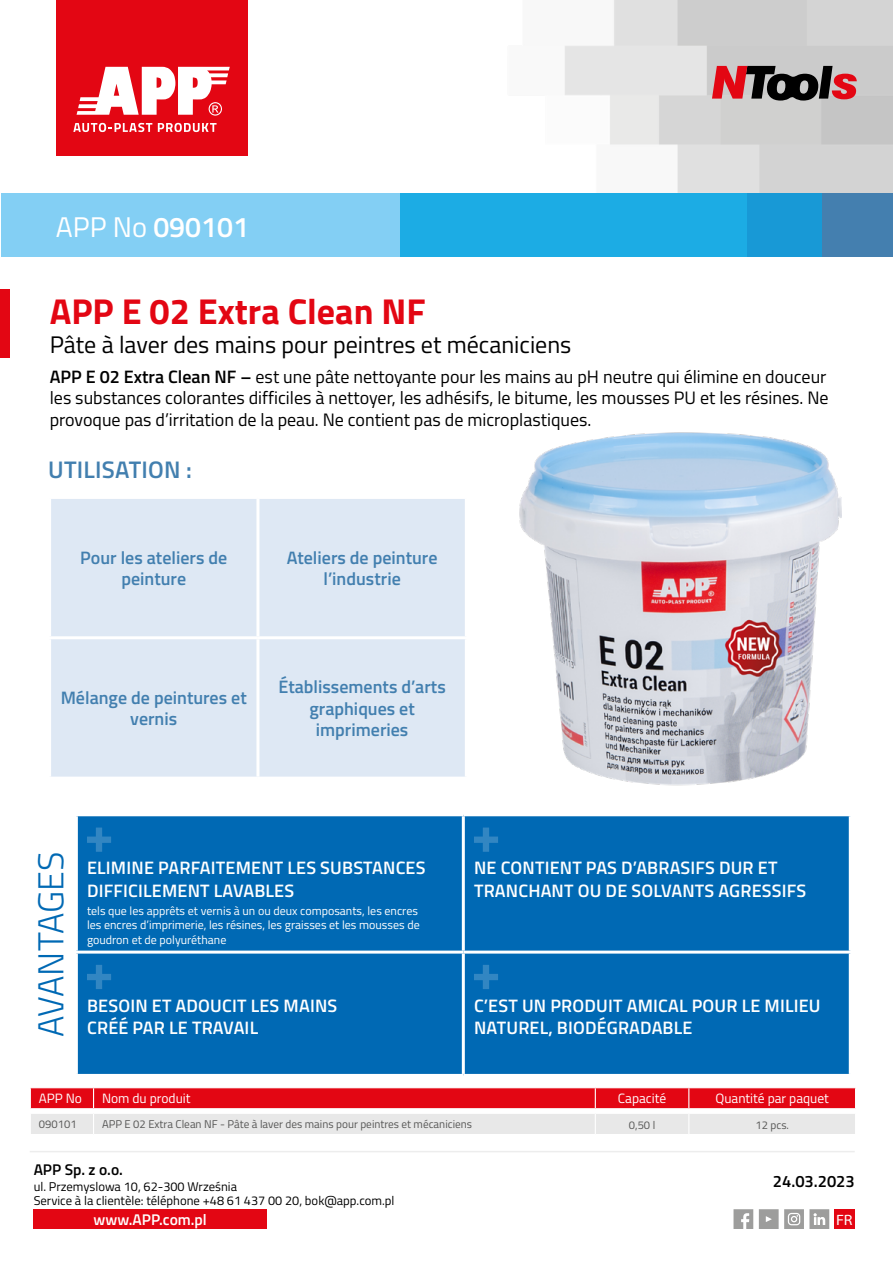
<style>
.page{position:relative;width:893px;height:1263px;background:#fff}
.page>*{position:absolute;margin:0;border:0;box-sizing:border-box;transform-origin:0 0}
.t1{font:700 36px "Titillium";color:#e30613}
.t2{font:300 36px "Titillium";letter-spacing:-.01em;color:#0069b4}
.t3{font:600 28.5px "Titillium";color:#fff}
.t4{font:24px "Titillium";color:#000}
.t5{font:600 24px "Titillium";letter-spacing:.01em;color:#427faf}
.t6{font:18px/21.6px "Titillium";color:#000;text-align:justify}
.t7{font:600 18px/22.5px "Titillium";letter-spacing:.01em;color:#fff}
.t8{font:600 18px/21.6px "Titillium";color:#427faf;text-align:center}
.t9{font:600 16.5px "Titillium";color:#000}
.t10{font:600 15.45px "Titillium";color:#fff}
.t11{font:600 15.45px "Titillium";color:#000}
.t12{font:semi-expanded 15px "Myriad Pro";color:#fff}
.t13{font:13.5px "Titillium";color:#fff}
.t14{font:12.75px/14.1px "Titillium";color:#000}
.t15{font:12px/14.4px "Titillium";color:#fff}
.t16{font:11.25px "Titillium";color:#575756}
.s1{font-weight:400}
.s2{font-weight:600}
</style>
<div class="page">
<img style="left:287px;top:0;width:606px;height:194px">
<svg style="left:733px;top:1209px;width:20px;height:20px"></svg>
<svg style="left:759px;top:1209px;width:70px;height:20px"></svg>
<div style="left:34px;top:1209px;width:233px;height:20px;background:#e30613"></div>
<div style="left:834px;top:1209px;width:21px;height:20px;background:#e30613"></div>
<hr style="left:30px;top:1151px;width:825px;height:1px;background:#ededed">
<div style="left:56px;top:0;width:191px;height:156px;background:#e30613"></div>
<svg style="left:73px;top:123px;width:79px;height:9px"></svg>
<svg style="left:158px;top:123px;width:59px;height:9px"></svg>
<svg style="left:77px;top:67px;width:153px;height:49px"></svg>
<div style="left:728px;top:194px;width:97px;height:63px;background:#1899d6"></div>
<div style="left:399px;top:194px;width:348px;height:63px;background:#1cace4"></div>
<div style="left:1px;top:194px;width:399px;height:63px;background:#83cff4"></div>
<div style="left:823px;top:194px;width:70px;height:63px;background:#447faf"></div>
<div style="left:0;top:289px;width:10px;height:69px;background:#e30613"></div>
<div style="left:78px;top:816px;width:771px;height:258px;background:#0069b4"></div>
<hr style="left:462px;top:816px;width:3px;height:134px;background:#fff">
<hr style="left:75px;top:950px;width:388px;height:3px;background:#fff">
<hr style="left:463px;top:950px;width:389px;height:3px;background:#fff">
<hr style="left:462px;top:953px;width:3px;height:121px;background:#fff">
<svg style="left:87px;top:827px;width:24px;height:25px"></svg>
<svg style="left:474px;top:827px;width:24px;height:25px"></svg>
<svg style="left:87px;top:965px;width:24px;height:24px"></svg>
<svg style="left:474px;top:965px;width:24px;height:24px"></svg>
<svg style="left:712px;top:66px;width:145px;height:35px;background:#895558"></svg>
<svg style="left:30px;top:1088px;width:826px;height:46px;background:#e88a8f"></svg>
<img style="left:519px;top:432px;width:322px;height:354px">
<div style="left:51px;top:499px;width:414px;height:278px;background:#dee8f4"></div>
<hr style="left:256px;top:499px;width:3px;height:137px;background:#fff">
<hr style="left:48px;top:636px;width:210px;height:3px;background:#fff">
<hr style="left:258px;top:636px;width:210px;height:3px;background:#fff">
<hr style="left:256px;top:639px;width:3px;height:138px;background:#fff">
<h2 class="t3" style="left:56px;top:206px;width:195px"><span class="s1">APP No</span> 090101</h2>
<h1 class="t1" style="left:50px;top:284px;width:377px">APP E 02 Extra Clean NF</h1>
<h3 class="t4" style="left:50px;top:327px;width:523px">Pâte à laver des mains pour peintres et mécaniciens</h3>
<p class="t6" style="left:50px;top:365px;width:780px"><span class="s2">APP E 02 Extra Clean NF –</span> est une pâte nettoyante pour les mains au pH neutre qui élimine en douceur les substances colorantes difficiles à nettoyer, les adhésifs, le bitume, les mousses PU et les résines. Ne provoque pas d’irritation de la peau. Ne contient pas de microplastiques.</p>
<h3 class="t5" style="left:48px;top:452px;width:145px">UTILISATION :</h3>
<p class="t8" style="left:80px;top:545px;width:149px">Pour les ateliers de peinture</p>
<p class="t8" style="left:287px;top:545px;width:152px">Ateliers de peinture l’industrie</p>
<p class="t8" style="left:61px;top:686px;width:187px">Mélange de peintures et vernis</p>
<p class="t8" style="left:278px;top:675px;width:169px">Établissements d’arts graphiques et imprimeries</p>
<h1 class="t2" style="left:25px;top:1037px;width:187px;rotate:-90deg">AVANTAGES</h1>
<p class="t7" style="left:87px;top:856px;width:340px">ELIMINE PARFAITEMENT LES SUBSTANCES<br>DIFFICILEMENT LAVABLES</p>
<p class="t7" style="left:474px;top:856px;width:334px">NE CONTIENT PAS D’ABRASIFS DUR ET<br>TRANCHANT OU DE SOLVANTS AGRESSIFS</p>
<p class="t15" style="left:87px;top:903px;width:334px">tels que les apprêts et vernis à un ou deux composants, les encres les encres d’imprimerie, les résines, les graisses et les mousses de goudron et de polyuréthane</p>
<p class="t7" style="left:87px;top:993px;width:252px">BESOIN ET ADOUCIT LES MAINS<br>CRÉÉ PAR LE TRAVAIL</p>
<p class="t7" style="left:474px;top:993px;width:348px">C’EST UN PRODUIT AMICAL POUR LE MILIEU<br>NATUREL, BIODÉGRADABLE</p>
<p class="t13" style="left:39px;top:1089px;width:45px">APP No</p>
<p class="t13" style="left:102px;top:1089px;width:90px">Nom du produit</p>
<p class="t13" style="left:618px;top:1089px;width:50px">Capacité</p>
<p class="t13" style="left:715px;top:1089px;width:115px">Quantité par paquet</p>
<p class="t16" style="left:39px;top:1116px;width:39px">090101</p>
<p class="t16" style="left:102px;top:1116px;width:372px">APP E 02 Extra Clean NF - Pâte à laver des mains pour peintres et mécaniciens</p>
<p class="t16" style="left:629px;top:1117px;width:28px">0,50 l</p>
<p class="t16" style="left:755px;top:1117px;width:35px">12 pcs.</p>
<p class="t11" style="left:34px;top:1158px;width:91px">APP Sp. z o.o.</p>
<p class="t14" style="left:34px;top:1179px;width:362px">ul. Przemyslowa 10, 62-300 Września<br>Service à la clientèle: téléphone +48 61 437 00 20, bok@app.com.pl</p>
<p class="t10" style="left:94px;top:1208px;width:115px">www.APP.com.pl</p>
<p class="t12" style="left:836px;top:1210px;width:18px">FR</p>
<p class="t9" style="left:773px;top:1169px;width:83px">24.03.2023</p>
</div>
